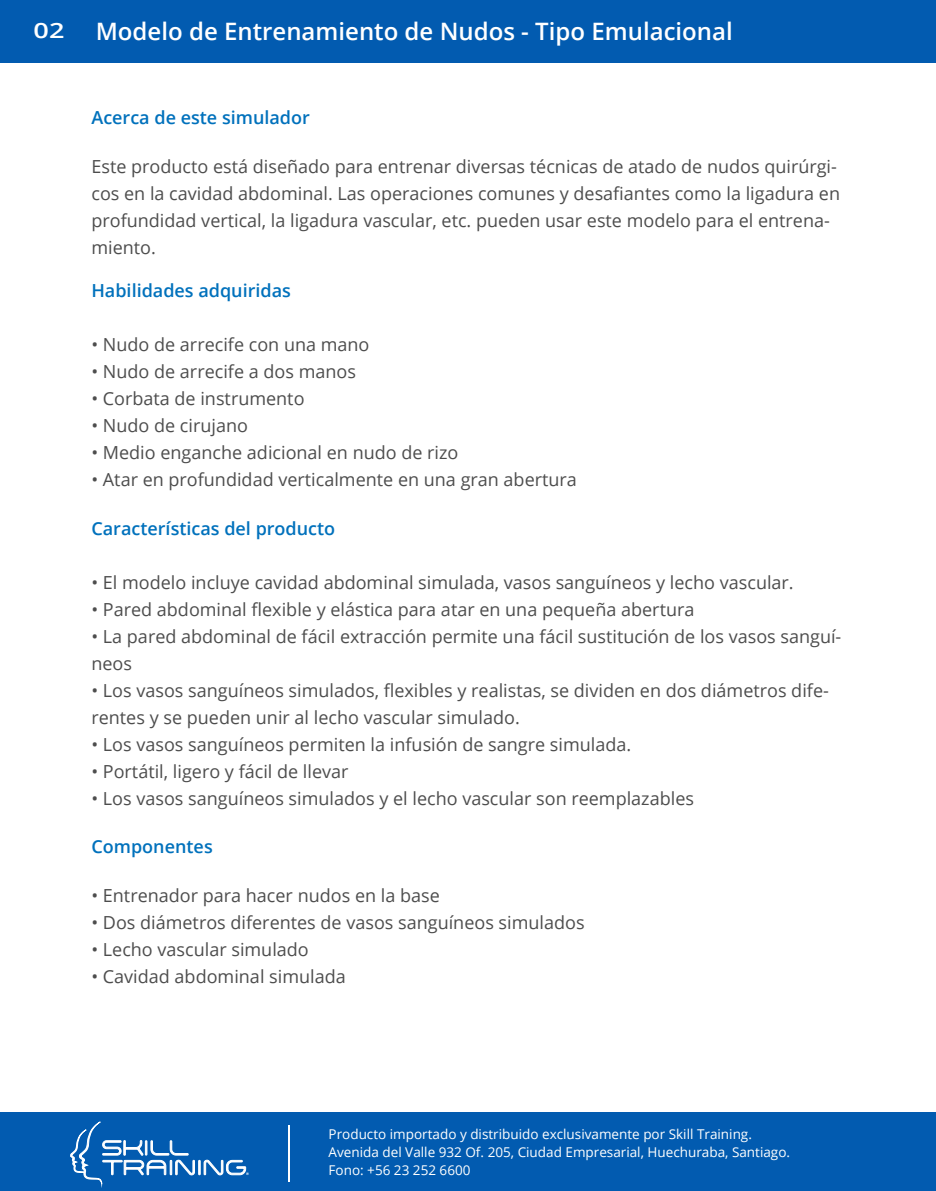
<style>
.page{position:relative;width:936px;height:1191px;background:#fff}
.page>*{position:absolute;margin:0;border:0;box-sizing:border-box;transform-origin:0 0}
.t1{font:600 24px "Open Sans";color:#fff}
.t2{font:600 21.15px "Open Sans";color:#fff;scale:1.28 1}
.t3{font:18px/27px "Open Sans";color:#4d4d4d}
.t4{font:600 18px "Open Sans";color:#0071bc}
.t5{font:13.5px/18px "Open Sans";color:#fff}
</style>
<div class="page">
<div style="left:0;top:0;width:935px;height:62px;background:#025bb0"></div>
<div style="left:0;top:1112px;width:935px;height:79px;background:#025bb0"></div>
<svg style="left:70px;top:1121px;width:179px;height:63px"></svg>
<hr style="left:288px;top:1125px;width:2px;height:56px;background:#fff">
<p class="t2" style="left:34px;top:16px;width:26px">02</p>
<h1 class="t1" style="left:96px;top:15px;width:638px">Modelo de Entrenamiento de Nudos - Tipo Emulacional</h1>
<p class="t4" style="left:91px;top:105px;width:220px">Acerca de este simulador</p>
<p class="t3" style="left:91px;top:152px;width:750px">Este producto está diseñado para entrenar diversas técnicas de atado de nudos quirúrgi&shy;cos en la cavidad abdominal. Las operaciones comunes y desafiantes como la ligadura en profundidad vertical, la ligadura vascular, etc. pueden usar este modelo para el entrena&shy;miento.</p>
<p class="t4" style="left:91px;top:278px;width:201px">Habilidades adquiridas</p>
<p class="t3" style="left:91px;top:330px;width:279px">• Nudo de arrecife con una mano</p>
<p class="t3" style="left:91px;top:357px;width:266px">• Nudo de arrecife a dos manos</p>
<p class="t3" style="left:91px;top:384px;width:214px">• Corbata de instrumento</p>
<p class="t3" style="left:91px;top:411px;width:158px">• Nudo de cirujano</p>
<p class="t3" style="left:91px;top:438px;width:368px">• Medio enganche adicional en nudo de rizo</p>
<p class="t3" style="left:91px;top:465px;width:487px">• Atar en profundidad verticalmente en una gran abertura</p>
<p class="t4" style="left:91px;top:516px;width:245px">Características del producto</p>
<p class="t3" style="left:91px;top:568px;width:703px">• El modelo incluye cavidad abdominal simulada, vasos sanguíneos y lecho vascular.</p>
<p class="t3" style="left:91px;top:595px;width:604px">• Pared abdominal flexible y elástica para atar en una pequeña abertura</p>
<p class="t3" style="left:91px;top:622px;width:751px">• La pared abdominal de fácil extracción permite una fácil sustitución de los vasos sanguí&shy;neos</p>
<p class="t3" style="left:91px;top:676px;width:738px">• Los vasos sanguíneos simulados, flexibles y realistas, se dividen en dos diámetros dife&shy;rentes y se pueden unir al lecho vascular simulado.</p>
<p class="t3" style="left:91px;top:730px;width:541px">• Los vasos sanguíneos permiten la infusión de sangre simulada.</p>
<p class="t3" style="left:91px;top:757px;width:258px">• Portátil, ligero y fácil de llevar</p>
<p class="t3" style="left:91px;top:784px;width:604px">• Los vasos sanguíneos simulados y el lecho vascular son reemplazables</p>
<p class="t4" style="left:91px;top:834px;width:123px">Componentes</p>
<p class="t3" style="left:91px;top:881px;width:350px">• Entrenador para hacer nudos en la base</p>
<p class="t3" style="left:91px;top:908px;width:494px">• Dos diámetros diferentes de vasos sanguíneos simulados</p>
<p class="t3" style="left:91px;top:935px;width:219px">• Lecho vascular simulado</p>
<p class="t3" style="left:91px;top:962px;width:256px">• Cavidad abdominal simulada</p>
<p class="t5" style="left:328px;top:1124px;width:463px">Producto importado y distribuido exclusivamente por Skill Training.<br>Avenida del Valle 932 Of. 205, Ciudad Empresarial, Huechuraba, Santiago.<br>Fono: +56 23 252 6600</p>
</div>
